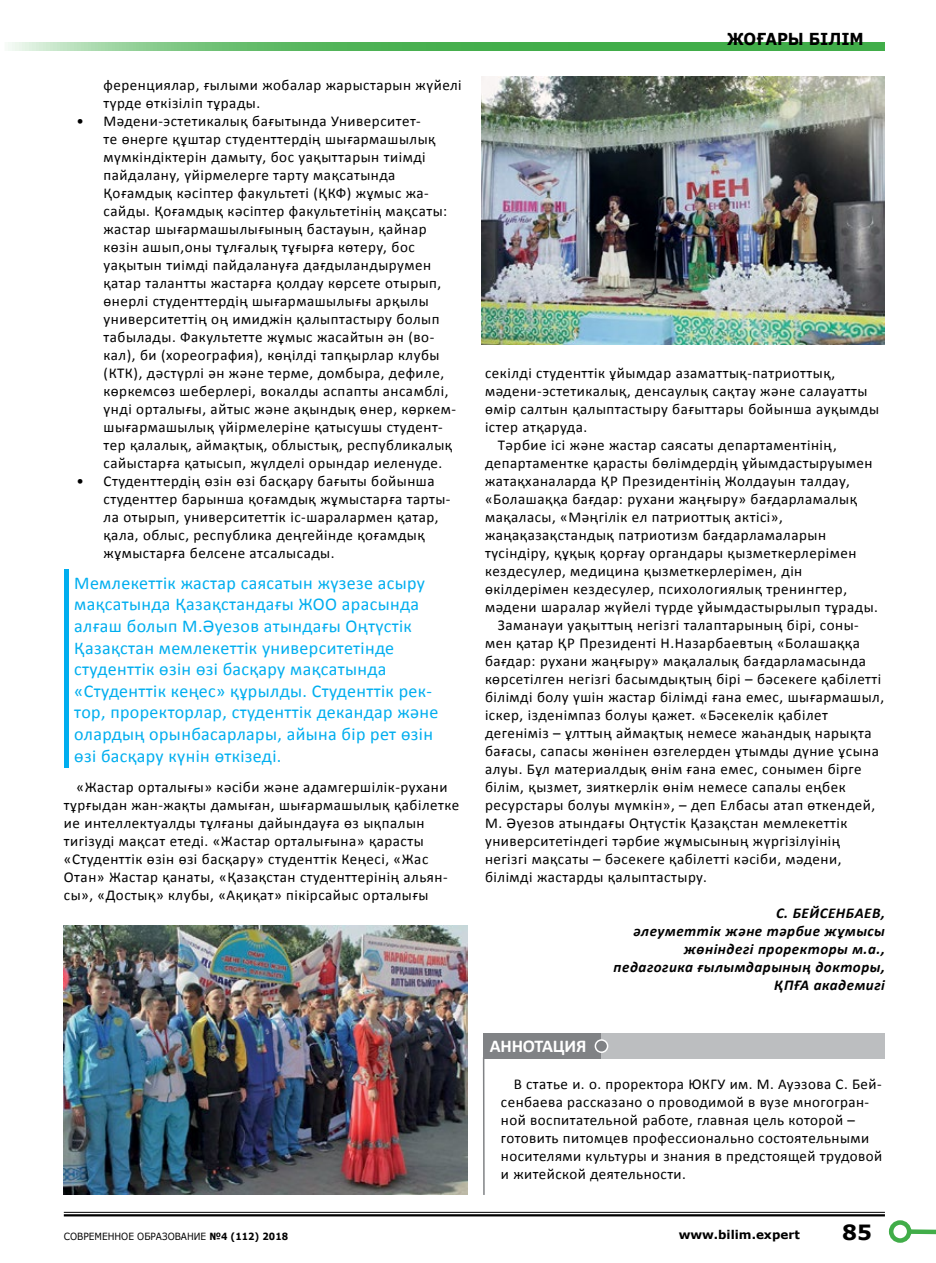
<style>
.page{position:relative;width:936px;height:1263px;background:#fff}
.page>*{position:absolute;margin:0;border:0;box-sizing:border-box;transform-origin:0 0}
.t1{font:700 21px "Verdana";color:#000}
.t2{font:18px/21.6px "Calibri";letter-spacing:.02em;color:#00aeef}
.t3{font:700 18px "Calibri";letter-spacing:-.01em;color:#fff}
.t4{font:700 16.5px "Verdana";letter-spacing:-.005em;color:#000;scale:.91 1}
.t5{font:15px/18px "Calibri";letter-spacing:.035em;color:#000}
.t6{font:italic 700 15px/18px "Calibri";letter-spacing:.035em;color:#000;text-align:right}
.t7{font:700 12px "Verdana";color:#000}
.t8{font:9.9px "Verdana";color:#000;scale:.91 1}
.s1{font-weight:700}
</style>
<div class="page">
<hr style="left:483px;top:1057px;width:1px;height:138px;background:#808285">
<div style="left:483px;top:1033px;width:120px;height:26px;background:#808285"></div>
<div style="left:601px;top:1033px;width:283px;height:26px;background:#bcbec0"></div>
<div style="left:595px;top:1040px;width:12px;height:12px;background:#808285;border-radius:50%"></div>
<div style="left:594px;top:1039px;width:14px;height:14px;border:2px solid #fff;border-radius:50%"></div>
<hr style="left:64px;top:569px;width:4px;height:198px;background:#00aeef">
<img style="left:64px;top:926px;width:403px;height:269px">
<img style="left:481px;top:77px;width:403px;height:267px">
<hr style="left:64px;top:1212px;width:820px;height:1px;background:#000">
<hr style="left:64px;top:1214px;width:820px;height:2px;background:#000">
<svg style="left:8px;top:43px;width:876px;height:8px;background:#5eb965"></svg>
<div style="left:909px;top:1229px;width:26px;height:5px;background:#41ad49"></div>
<div style="left:888px;top:1220px;width:23px;height:23px;border:4px solid #41ad49;border-radius:50%"></div>
<p class="t5" style="left:104px;top:76px;width:359px">ференциялар, ғылыми жобалар жарыстарын жүйелі түрде өткізіліп тұрады.</p>
<p class="t5" style="left:104px;top:112px;width:354px;text-indent:-27px">• Мәдени-эстетикалық бағытында Университет-<br>те өнерге құштар студенттердің шығармашылық мүмкіндіктерін дамыту, бос уақыттарын тиімді пайдалану, үйірмелерге тарту мақсатында Қоғамдық кәсіптер факультеті (ҚКФ) жұмыс жа&shy;сайды. Қоғамдық кәсіптер факультетінің мақсаты: жастар шығармашылығының бастауын, қайнар көзін ашып,оны тұлғалық тұғырға көтеру, бос уақытын тиімді пайдалануға дағдыландырумен қатар талантты жастарға қолдау көрсете отырып, өнерлі студенттердің шығармашылығы арқылы университеттің оң имиджін қалыптастыру болып табылады. Факультетте жұмыс жасайтын ән (во&shy;кал), би (хореография), көңілді тапқырлар клубы (КТК), дәстүрлі ән және терме, домбыра, дефиле, көркемсөз шеберлері, вокалды аспапты ансамблі, үнді орталығы, айтыс және ақындық өнер, көркем&shy;шығармашылық үйірмелеріне қатысушы студент&shy;тер қалалық, аймақтық, облыстық, республикалық сайыстарға қатысып, жүлделі орындар иеленуде.</p>
<p class="t5" style="left:104px;top:472px;width:348px;text-indent:-27px">• Студенттердің өзін өзі басқару бағыты бойынша студенттер барынша қоғамдық жұмыстарға тарты&shy;ла отырып, университеттік іс-шаралармен қатар, қала, облыс, республика деңгейінде қоғамдық жұмыстарға белсене атсалысады.</p>
<p class="t2" style="left:74px;top:572px;width:365px">Мемлекеттік жастар саясатын жүзезе асыру мақсатында Қазақстандағы ЖОО арасында алғаш болып М.Әуезов атындағы Оңтүстік Қазақстан мемлекеттік университетінде студенттік өзін өзі басқару мақсатында «Студенттік кеңес» құрылды. Студенттік рек&shy;тор, проректорлар, студенттік декандар және олардың орынбасарлары, айына бір рет өзін өзі басқару күнін өткізеді.</p>
<p class="t5" style="left:64px;top:778px;width:397px;text-indent:13px">«Жастар орталығы» кәсіби және адамгершілік-рухани тұрғыдан жан-жақты дамыған, шығармашылық қабілетке ие интеллектуалды тұлғаны дайындауға өз ықпалын тигізуді мақсат етеді. «Жастар орталығына» қарасты «Студенттік өзін өзі басқару» студенттік Кеңесі, «Жас Отан» Жастар қанаты, «Қазақстан студенттерінің альян&shy;сы», «Достық» клубы, «Ақиқат» пікірсайыс орталығы</p>
<p class="t4" style="left:727px;top:27px;width:152px">ЖОҒАРЫ БIЛIМ</p>
<p class="t5" style="left:485px;top:364px;width:351px">секілді студенттік ұйымдар азаматтық-патриоттық,</p>
<p class="t5" style="left:485px;top:382px;width:384px">мәдени-эстетикалық, денсаулық сақтау және салауатты</p>
<p class="t5" style="left:485px;top:400px;width:395px">өмір салтын қалыптастыру бағыттары бойынша ауқымды</p>
<p class="t5" style="left:485px;top:418px;width:104px">істер атқаруда.</p>
<p class="t5" style="left:497px;top:436px;width:340px">Тәрбие ісі және жастар саясаты департаментінің,</p>
<p class="t5" style="left:485px;top:454px;width:389px">департаментке қарасты бөлімдердің ұйымдастыруымен</p>
<p class="t5" style="left:485px;top:472px;width:366px">жатақханаларда ҚР Президентінің Жолдауын талдау,</p>
<p class="t5" style="left:485px;top:490px;width:374px">«Болашаққа бағдар: рухани жаңғыру» бағдарламалық</p>
<p class="t5" style="left:485px;top:508px;width:299px">мақаласы, «Мәңгілік ел патриоттық актісі»,</p>
<p class="t5" style="left:485px;top:526px;width:342px">жаңақазақстандық патриотизм бағдарламаларын</p>
<p class="t5" style="left:485px;top:544px;width:373px">түсіндіру, құқық қорғау органдары қызметкерлерімен</p>
<p class="t5" style="left:485px;top:562px;width:319px">кездесулер, медицина қызметкерлерімен, дін</p>
<p class="t5" style="left:485px;top:580px;width:363px">өкілдерімен кездесулер, психологиялық тренингтер,</p>
<p class="t5" style="left:485px;top:598px;width:394px">мәдени шаралар жүйелі түрде ұйымдастырылып тұрады.</p>
<p class="t5" style="left:497px;top:616px;width:362px">Заманауи уақыттың негізгі талаптарының бірі, соны-</p>
<p class="t5" style="left:485px;top:634px;width:376px">мен қатар ҚР Президенті Н.Назарбаевтың «Болашаққа</p>
<p class="t5" style="left:485px;top:652px;width:382px">бағдар: рухани жаңғыру» мақалалық бағдарламасында</p>
<p class="t5" style="left:485px;top:670px;width:398px">көрсетілген негізгі басымдықтың бірі – бәсекеге қабілетті</p>
<p class="t5" style="left:485px;top:688px;width:400px">білімді болу үшін жастар білімді ғана емес, шығармашыл,</p>
<p class="t5" style="left:485px;top:706px;width:344px">іскер, ізденімпаз болуы қажет. «Бәсекелік қабілет</p>
<p class="t5" style="left:485px;top:724px;width:388px">дегеніміз – ұлттың аймақтық немесе жаһандық нарықта</p>
<p class="t5" style="left:485px;top:742px;width:395px">бағасы, сапасы жөнінен өзгелерден ұтымды дүние ұсына</p>
<p class="t5" style="left:485px;top:760px;width:378px">алуы. Бұл материалдық өнім ғана емес, сонымен бірге</p>
<p class="t5" style="left:485px;top:778px;width:362px">білім, қызмет, зияткерлік өнім немесе сапалы еңбек</p>
<p class="t5" style="left:485px;top:796px;width:391px">ресурстары болуы мүмкін», – деп Елбасы атап өткендей,</p>
<p class="t5" style="left:485px;top:814px;width:364px">М. Әуезов атындағы Оңтүстік Қазақстан мемлекеттік</p>
<p class="t5" style="left:485px;top:832px;width:357px">университетіндегі тәрбие жұмысының жүргізілуінің</p>
<p class="t5" style="left:485px;top:850px;width:358px">негізгі мақсаты – бәсекеге қабілетті кәсіби, мәдени,</p>
<p class="t5" style="left:485px;top:868px;width:223px">білімді жастарды қалыптастыру.</p>
<p class="t6" style="left:613px;top:904px;width:273px">С. БЕЙСЕНБАЕВ,<br>әлеуметтік және тәрбие жұмысы жөніндегі проректоры м.а., педагогика ғылымдарының докторы,<br>ҚПҒА академигі</p>
<p class="t3" style="left:490px;top:1035px;width:98px">АННОТАЦИЯ</p>
<p class="t5" style="left:501px;top:1075px;width:382px;text-indent:13px">В статье и. о. проректора ЮКГУ им. М. Ауэзова С. Бей&shy;сенбаева рассказано о проводимой в вузе многогран&shy;ной воспитательной работе, главная цель которой – готовить питомцев профессионально состоятельными носителями культуры и знания в предстоящей трудовой и житейской деятельности.</p>
<p class="t8" style="left:64px;top:1229px;width:248px">СОВРЕМЕННОЕ ОБРАЗОВАНИЕ <span class="s1">№4 (112) 2018</span></p>
<p class="t7" style="left:678px;top:1226px;width:123px">www.bilim.expert</p>
<h1 class="t1" style="left:842px;top:1217px;width:31px">85</h1>
</div>
